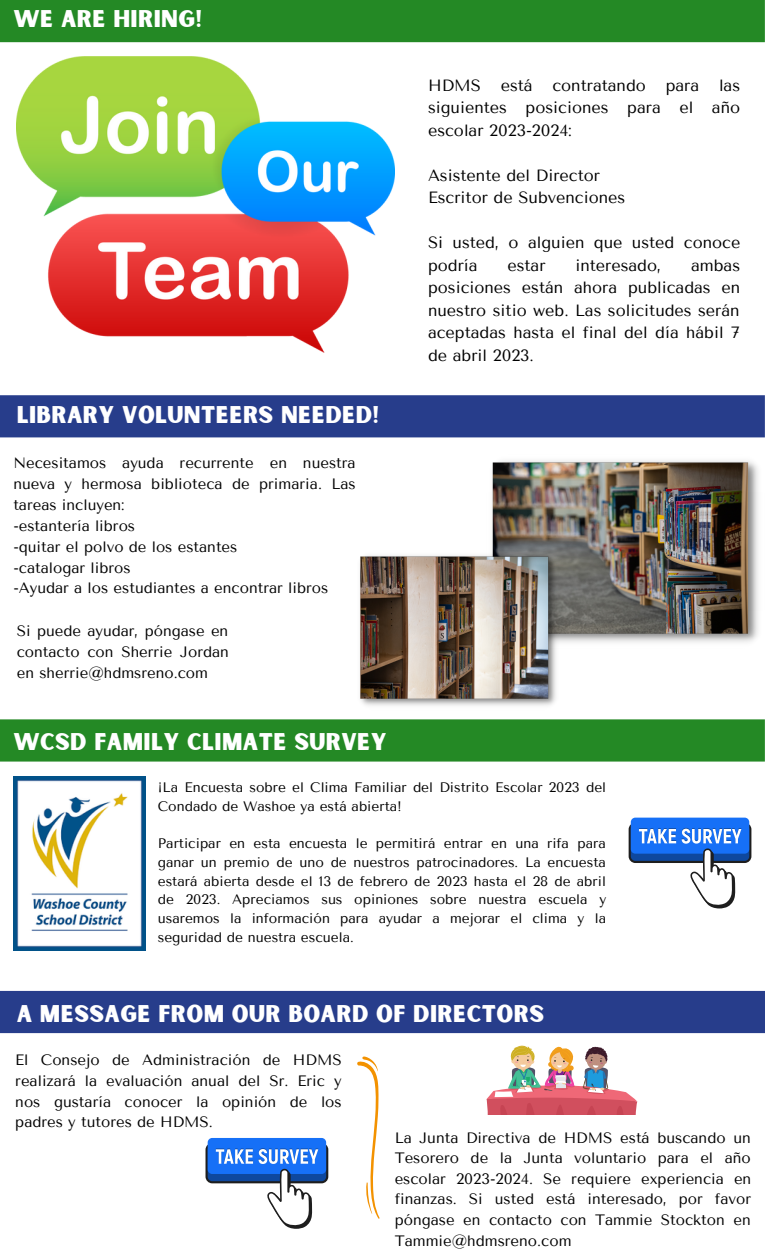
<style>
.page{position:relative;width:765px;height:1260px;background:#fff}
.page>*{position:absolute;margin:0;border:0;box-sizing:border-box;transform-origin:0 0}
.t1{font:23.12px "Sunborn Sans One";letter-spacing:.015em;color:#fff}
.t2{font:16.25px/22.5px "Tenor Sans";color:#000;text-align:justify}
.t3{font:15px/20.6px "Tenor Sans";color:#000;text-align:justify}
.t4{font:13.75px/18.8px "Tenor Sans";color:#000}
</style>
<div class="page">
<div style="left:0;top:0;width:765px;height:42px;background:#248925"></div>
<img style="left:492px;top:460px;width:267px;height:183px">
<img style="left:360px;top:550px;width:200px;height:156px">
<div style="left:0;top:719px;width:765px;height:43px;background:#248925"></div>
<div style="left:0;top:395px;width:765px;height:42px;background:#273d8b"></div>
<div style="left:0;top:991px;width:765px;height:42px;background:#273d8b"></div>
<svg style="left:487px;top:1045px;width:150px;height:70px"></svg>
<svg style="left:206px;top:1143px;width:122px;height:40px"></svg>
<div style="left:208px;top:1145px;width:118px;height:36px;background:#0e489e;border-radius:5px"></div>
<div style="left:208px;top:1138px;width:118px;height:36px;background:#1670f7;border-radius:5px"></div>
<svg style="left:216px;top:1148px;width:37px;height:16px"></svg>
<svg style="left:259px;top:1148px;width:59px;height:81px"></svg>
<svg style="left:357px;top:1056px;width:23px;height:163px"></svg>
<svg style="left:629px;top:823px;width:122px;height:40px"></svg>
<div style="left:631px;top:825px;width:118px;height:36px;background:#0e489e;border-radius:5px"></div>
<div style="left:631px;top:818px;width:118px;height:36px;background:#1670f7;border-radius:5px"></div>
<svg style="left:639px;top:828px;width:37px;height:15px"></svg>
<svg style="left:682px;top:828px;width:59px;height:80px"></svg>
<img style="left:13px;top:777px;width:133px;height:173px">
<img style="left:17px;top:57px;width:378px;height:295px">
<h1 class="t1" style="left:13px;top:4px;width:190px">WE ARE HIRING!</h1>
<h1 class="t1" style="left:17px;top:399px;width:364px">LIBRARY VOLUNTEERS NEEDED!</h1>
<p class="t3" style="left:13px;top:453px;width:344px;text-align:left">Necesitamos ayuda recurrente en nuestra nueva y hermosa biblioteca de primaria. Las tareas incluyen:<br>-estantería libros<br>-quitar el polvo de los estantes<br>-catalogar libros<br>-Ayudar a los estudiantes a encontrar libros</p>
<p class="t3" style="left:17px;top:621px;width:214px">Si puede ayudar, póngase en contacto con Sherrie Jordan en sherrie@hdmsreno.com</p>
<h1 class="t1" style="left:13px;top:727px;width:375px">WCSD FAMILY CLIMATE SURVEY</h1>
<p class="t2" style="left:428px;top:74px;width:314px">HDMS está contratando para las siguientes posiciones para el año escolar 2023-2024:</p>
<p class="t2" style="left:428px;top:164px;width:199px">Asistente del Director<br>Escritor de Subvenciones</p>
<p class="t2" style="left:428px;top:232px;width:314px">Si usted, o alguien que usted conoce podría</p>
<p class="t2" style="left:507px;top:254px;width:40px">estar</p>
<p class="t2" style="left:575px;top:254px;width:87px">interesado,</p>
<p class="t2" style="left:428px;top:254px;width:314px;text-indent:263px">ambas posiciones están ahora publicadas en nuestro sitio web. Las solicitudes serán aceptadas hasta el final del día hábil 7 de abril 2023.</p>
<p class="t4" style="left:158px;top:778px;width:450px">¡La Encuesta sobre el Clima Familiar del Distrito Escolar 2023 del<br>Condado de Washoe ya está abierta!</p>
<p class="t4" style="left:158px;top:834px;width:450px;text-align:justify">Participar en esta encuesta le permitirá entrar en una rifa para ganar un premio de uno de nuestros patrocinadores. La encuesta estará abierta desde el 13 de febrero de 2023 hasta el 28 de abril de 2023. Apreciamos sus opiniones sobre nuestra escuela y usaremos la información para ayudar a mejorar el clima y la seguridad de nuestra escuela.</p>
<h1 class="t1" style="left:17px;top:998px;width:529px">A MESSAGE FROM OUR BOARD OF DIRECTORS</h1>
<p class="t3" style="left:15px;top:1050px;width:328px">El Consejo de Administración de HDMS realizará la evaluación anual del Sr. Eric y nos gustaría conocer la opinión de los padres y tutores de HDMS.</p>
<p class="t3" style="left:395px;top:1127px;width:358px">La Junta Directiva de HDMS está buscando un Tesorero de la Junta voluntario para el año escolar 2023-2024. Se requiere experiencia en finanzas. Si usted está interesado, por favor póngase en contacto con Tammie Stockton en Tammie@hdmsreno.com</p>
</div>
